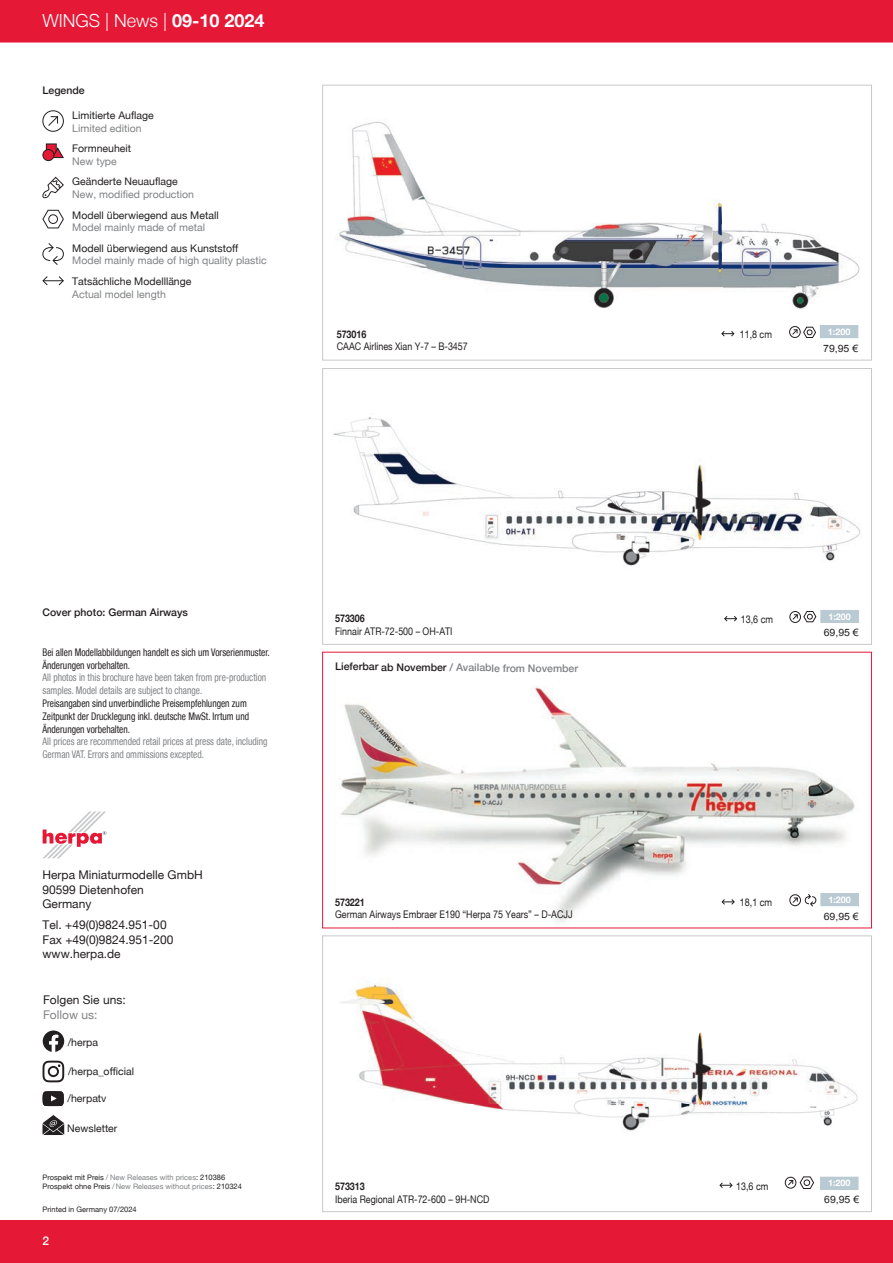
<style>
.page{position:relative;width:893px;height:1263px;background:#fff}
.page>*{position:absolute;margin:0;border:0;box-sizing:border-box;transform-origin:0 0}
.t1{font:300 18px "Helvetica Neue";color:#fff}
.t2{font:12px/14.4px "Helvetica Neue";color:#231f20}
.t3{font:12px "Helvetica Neue";color:#808285}
.t4{font:500 12px "Helvetica Neue";color:#fff}
.t5{font:condensed 10.5px/12.6px "Helvetica Neue LT";color:#231f20;scale:.9 1}
.t6{font:condensed 10.5px/12.6px "Helvetica Neue LT";color:#808285;scale:.9 1}
.t7{font:10.5px "Helvetica Neue";color:#231f20}
.t8{font:10.5px "Helvetica Neue";color:#231f20;scale:.85 1}
.t9{font:10.5px "Helvetica Neue";color:#808285}
.t10{font:500 10.5px "Helvetica Neue";color:#808285}
.t11{font:500 10.5px "Helvetica Neue";color:#231f20}
.t12{font:700 10.5px "Helvetica Neue";letter-spacing:-.005em;color:#231f20;scale:.85 1}
.t13{font:10.05px "Arial";color:#231f20;scale:1.04 1}
.t14{font:700 9px "Helvetica Neue";color:#fff}
.t15{font:7.5px/9px "Helvetica Neue";color:#231f20}
.s1{font-weight:700}
.s2{color:#231f20}
.s3{color:#808285}
</style>
<div class="page">
<div style="left:0;top:0;width:893px;height:43px;background:#e51836"></div>
<div style="left:0;top:1220px;width:893px;height:43px;background:#e51836"></div>
<img style="left:333px;top:417px;width:528px;height:149px">
<div style="left:322px;top:368px;width:550px;height:276px;border:1px solid #c7c8ca"></div>
<img style="left:339px;top:687px;width:520px;height:235px">
<div style="left:322px;top:652px;width:550px;height:276px;border:1px solid #e51836"></div>
<img style="left:341px;top:981px;width:517px;height:150px">
<div style="left:322px;top:936px;width:550px;height:276px;border:1px solid #c7c8ca"></div>
<img style="left:335px;top:121px;width:525px;height:218px">
<div style="left:322px;top:85px;width:550px;height:275px;border:1px solid #c7c8ca"></div>
<svg style="left:43px;top:811px;width:63px;height:47px"></svg>
<svg style="left:42px;top:209px;width:22px;height:20px"></svg>
<div style="left:48px;top:214px;width:10px;height:10px;border:1px solid #231f20;border-radius:50%"></div>
<div style="left:46px;top:144px;width:10px;height:10px;background:#e51836"></div>
<div style="left:46px;top:144px;width:11px;height:10px;border:1px solid #231f20"></div>
<svg style="left:51px;top:147px;width:13px;height:11px"></svg>
<div style="left:43px;top:150px;width:11px;height:11px;background:#e51836;border-radius:50%"></div>
<div style="left:43px;top:149px;width:11px;height:12px;border:1px solid #231f20;border-radius:50%"></div>
<div style="left:43px;top:110px;width:21px;height:22px;border:1px solid #231f20;border-radius:50%"></div>
<svg style="left:48px;top:116px;width:10px;height:10px"></svg>
<svg style="left:42px;top:276px;width:22px;height:10px"></svg>
<svg style="left:42px;top:243px;width:22px;height:22px"></svg>
<svg style="left:43px;top:177px;width:21px;height:21px"></svg>
<svg style="left:43px;top:1030px;width:21px;height:22px"></svg>
<svg style="left:43px;top:1061px;width:21px;height:21px"></svg>
<svg style="left:43px;top:1091px;width:21px;height:15px"></svg>
<svg style="left:43px;top:1115px;width:21px;height:20px"></svg>
<svg style="left:719px;top:1182px;width:14px;height:6px"></svg>
<svg style="left:724px;top:616px;width:14px;height:6px"></svg>
<svg style="left:721px;top:898px;width:14px;height:7px"></svg>
<div style="left:821px;top:610px;width:37px;height:12px;background:#bacad2"></div>
<div style="left:820px;top:610px;width:39px;height:13px;border:1px solid #bacad2"></div>
<div style="left:789px;top:611px;width:12px;height:12px;border:1px solid #231f20;border-radius:50%"></div>
<div style="left:821px;top:894px;width:37px;height:12px;background:#bacad2"></div>
<div style="left:820px;top:893px;width:39px;height:13px;border:1px solid #bacad2"></div>
<div style="left:789px;top:894px;width:12px;height:12px;border:1px solid #231f20;border-radius:50%"></div>
<svg style="left:792px;top:897px;width:6px;height:7px"></svg>
<div style="left:820px;top:1177px;width:38px;height:12px;background:#bacad2"></div>
<div style="left:820px;top:326px;width:38px;height:12px;background:#bacad2"></div>
<div style="left:820px;top:325px;width:38px;height:13px;border:1px solid #bacad2"></div>
<svg style="left:721px;top:330px;width:14px;height:7px"></svg>
<div style="left:789px;top:326px;width:12px;height:12px;border:1px solid #231f20;border-radius:50%"></div>
<svg style="left:791px;top:326px;width:25px;height:12px"></svg>
<svg style="left:792px;top:611px;width:25px;height:11px"></svg>
<svg style="left:804px;top:893px;width:13px;height:14px"></svg>
<div style="left:785px;top:1177px;width:11px;height:11px;border:1px solid #231f20;border-radius:50%"></div>
<svg style="left:787px;top:1176px;width:27px;height:13px"></svg>
<h1 class="t1" style="left:43px;top:6px;width:224px">WINGS | News | <span class="s1">09-10 2024</span></h1>
<p class="t11" style="left:43px;top:82px;width:44px">Legende</p>
<p class="t7" style="left:72px;top:109px;width:83px">Limitierte Auflage</p>
<p class="t9" style="left:72px;top:122px;width:71px">Limited edition</p>
<p class="t7" style="left:72px;top:142px;width:60px">Formneuheit</p>
<p class="t9" style="left:72px;top:155px;width:46px">New type</p>
<p class="t7" style="left:72px;top:175px;width:107px">Geänderte Neuauflage</p>
<p class="t9" style="left:72px;top:188px;width:123px">New, modified production</p>
<p class="t7" style="left:72px;top:209px;width:148px">Modell überwiegend aus Metall</p>
<p class="t9" style="left:72px;top:221px;width:134px">Model mainly made of metal</p>
<p class="t7" style="left:72px;top:242px;width:168px">Modell überwiegend aus Kunststoff</p>
<p class="t9" style="left:72px;top:254px;width:196px">Model mainly made of high quality plastic</p>
<p class="t7" style="left:72px;top:275px;width:121px">Tatsächliche Modelllänge</p>
<p class="t9" style="left:72px;top:288px;width:95px">Actual model length</p>
<p class="t12" style="left:337px;top:326px;width:36px">573016</p>
<p class="t8" style="left:337px;top:340px;width:156px">CAAC Airlines Xian Y-7 – B-3457</p>
<p class="t11" style="left:43px;top:604px;width:147px">Cover photo: German Airways</p>
<p class="t5" style="left:43px;top:646px;width:254px">Bei allen Modellabbildungen handelt es sich um Vorserienmuster.<br>Änderungen vorbehalten.</p>
<p class="t6" style="left:43px;top:671px;width:250px">All photos in this brochure have been taken from pre-production samples. Model details are subject to change.</p>
<p class="t5" style="left:43px;top:697px;width:231px">Preisangaben sind unverbindliche Preisempfehlungen zum<br>Zeitpunkt der Drucklegung inkl. deutsche MwSt. Irrtum und<br>Änderungen vorbehalten.</p>
<p class="t6" style="left:43px;top:735px;width:251px">All prices are recommended retail prices at press date, including<br>German VAT. Errors and ommissions excepted.</p>
<p class="t2" style="left:43px;top:868px;width:162px">Herpa Miniaturmodelle GmbH<br>90599 Dietenhofen<br>Germany</p>
<p class="t2" style="left:43px;top:917px;width:133px">Tel. +49(0)9824.951-00<br>Fax +49(0)9824.951-200 www.herpa.de</p>
<p class="t2" style="left:43px;top:993px;width:84px">Folgen Sie uns:</p>
<p class="t3" style="left:43px;top:1007px;width:56px">Follow us:</p>
<p class="t7" style="left:68px;top:1036px;width:32px">/herpa</p>
<p class="t7" style="left:68px;top:1065px;width:68px">/herpa_official</p>
<p class="t7" style="left:68px;top:1092px;width:40px">/herpatv</p>
<p class="t7" style="left:67px;top:1121px;width:52px">Newsletter</p>
<p class="t12" style="left:335px;top:610px;width:36px">573306</p>
<p class="t8" style="left:335px;top:624px;width:140px">Finnair ATR-72-500 – OH-ATI</p>
<p class="t10" style="left:335px;top:656px;width:244px;rotate:1deg"><span class="s2">Lieferbar ab November</span> / Available from November</p>
<p class="t12" style="left:335px;top:894px;width:36px">573221</p>
<p class="t8" style="left:335px;top:908px;width:281px">German Airways Embraer E190 “Herpa 75 Years” – D-ACJJ</p>
<p class="t15" style="left:43px;top:1173px;width:201px">Prospekt mit Preis <span class="s3">/ New Releases with prices</span>: 210386<br>Prospekt ohne Preis <span class="s3">/ New Releases without prices</span>: 210324</p>
<p class="t12" style="left:335px;top:1178px;width:36px">573313</p>
<p class="t8" style="left:335px;top:1193px;width:183px">Iberia Regional ATR-72-600 – 9H-NCD</p>
<p class="t15" style="left:43px;top:1205px;width:96px">Printed in Germany 07/2024</p>
<p class="t4" style="left:43px;top:1231px;width:8px">2</p>
<p class="t8" style="left:740px;top:328px;width:39px">11,8 cm</p>
<p class="t14" style="left:828px;top:324px;width:24px">1:200</p>
<p class="t13" style="left:823px;top:342px;width:35px">79,95 €</p>
<p class="t8" style="left:741px;top:613px;width:39px">13,6 cm</p>
<p class="t14" style="left:828px;top:609px;width:24px">1:200</p>
<p class="t13" style="left:824px;top:626px;width:35px">69,95 €</p>
<p class="t8" style="left:740px;top:896px;width:39px">18,1 cm</p>
<p class="t14" style="left:828px;top:892px;width:24px">1:200</p>
<p class="t13" style="left:824px;top:910px;width:35px">69,95 €</p>
<p class="t8" style="left:736px;top:1179px;width:39px">13,6 cm</p>
<p class="t14" style="left:828px;top:1176px;width:24px">1:200</p>
<p class="t13" style="left:824px;top:1193px;width:35px">69,95 €</p>
</div>
